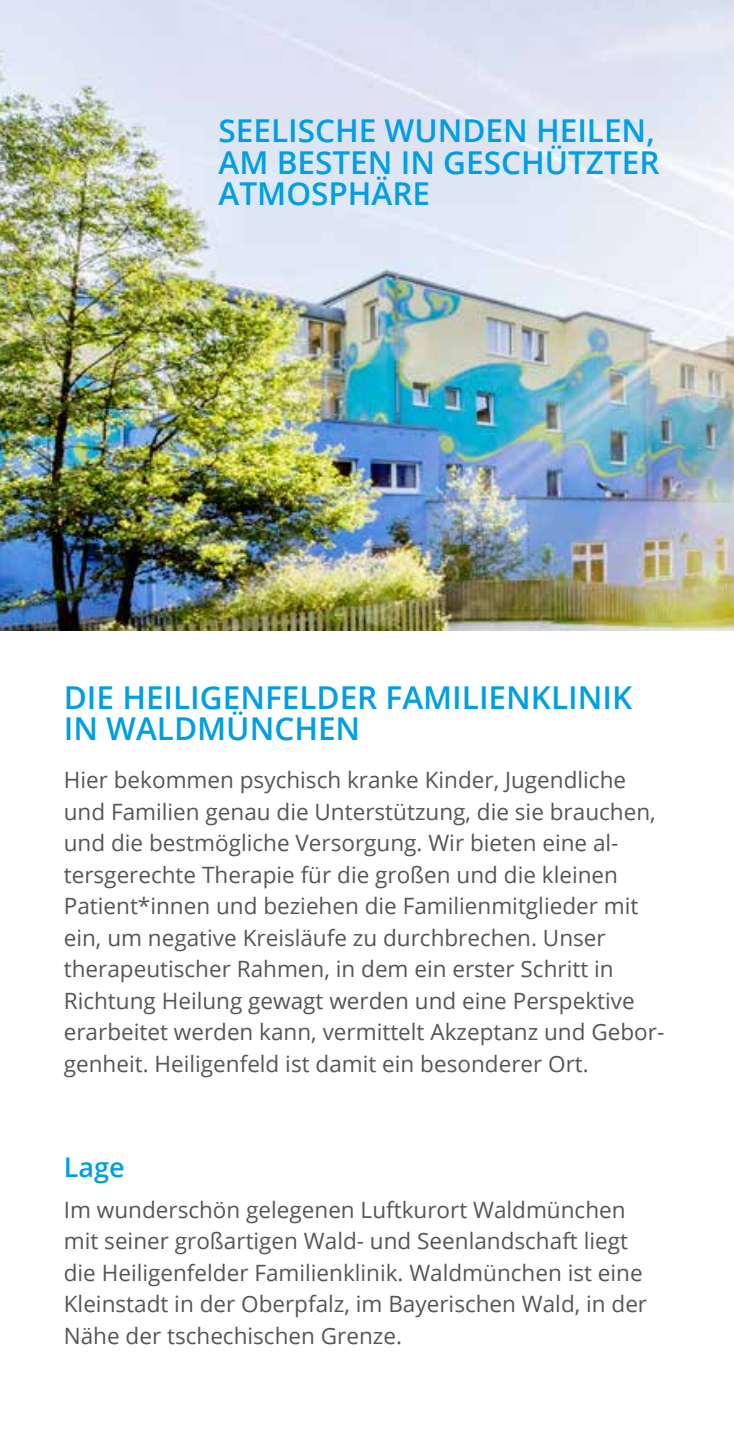
<style>
.page{position:relative;width:734px;height:1448px;background:#fff}
.page>*{position:absolute;margin:0;border:0;box-sizing:border-box;transform-origin:0 0}
.t1{font:600 31.5px/31.5px "Open Sans";color:#009ee3}
.t2{font:600 27px "Open Sans";color:#009ee3}
.t3{font:22.5px/31.5px "Open Sans";color:#565655}
</style>
<div class="page">
<img style="left:0;top:0;width:733px;height:631px">
<h1 class="t1" style="left:218px;top:114px;width:442px">SEELISCHE WUNDEN HEILEN,<br>AM BESTEN IN GESCHÜTZTER<br>ATMOSPHÄRE</h1>
<h1 class="t1" style="left:64px;top:681px;width:569px">DIE HEILIGENFELDER FAMILIENKLINIK<br>IN WALDMÜNCHEN</h1>
<p class="t3" style="left:64px;top:764px;width:602px">Hier bekommen psychisch kranke Kinder, Jugendliche und Familien genau die Unterstützung, die sie brauchen, und die bestmögliche Versorgung. Wir bieten eine al&shy;tersgerechte Therapie für die großen und die kleinen Patient*innen und beziehen die Familienmitglieder mit ein, um negative Kreisläufe zu durchbrechen. Unser therapeutischer Rahmen, in dem ein erster Schritt in Richtung Heilung gewagt werden und eine Perspektive erarbeitet werden kann, vermittelt Akzeptanz und Gebor&shy;genheit. Heiligenfeld ist damit ein besonderer Ort.</p>
<p class="t2" style="left:64px;top:1149px;width:62px">Lage</p>
<p class="t3" style="left:64px;top:1193px;width:584px">Im wunderschön gelegenen Luftkurort Waldmünchen mit seiner großartigen Wald- und Seenlandschaft liegt die Heiligenfelder Familienklinik. Waldmünchen ist eine Kleinstadt in der Oberpfalz, im Bayerischen Wald, in der Nähe der tschechischen Grenze.</p>
</div>
